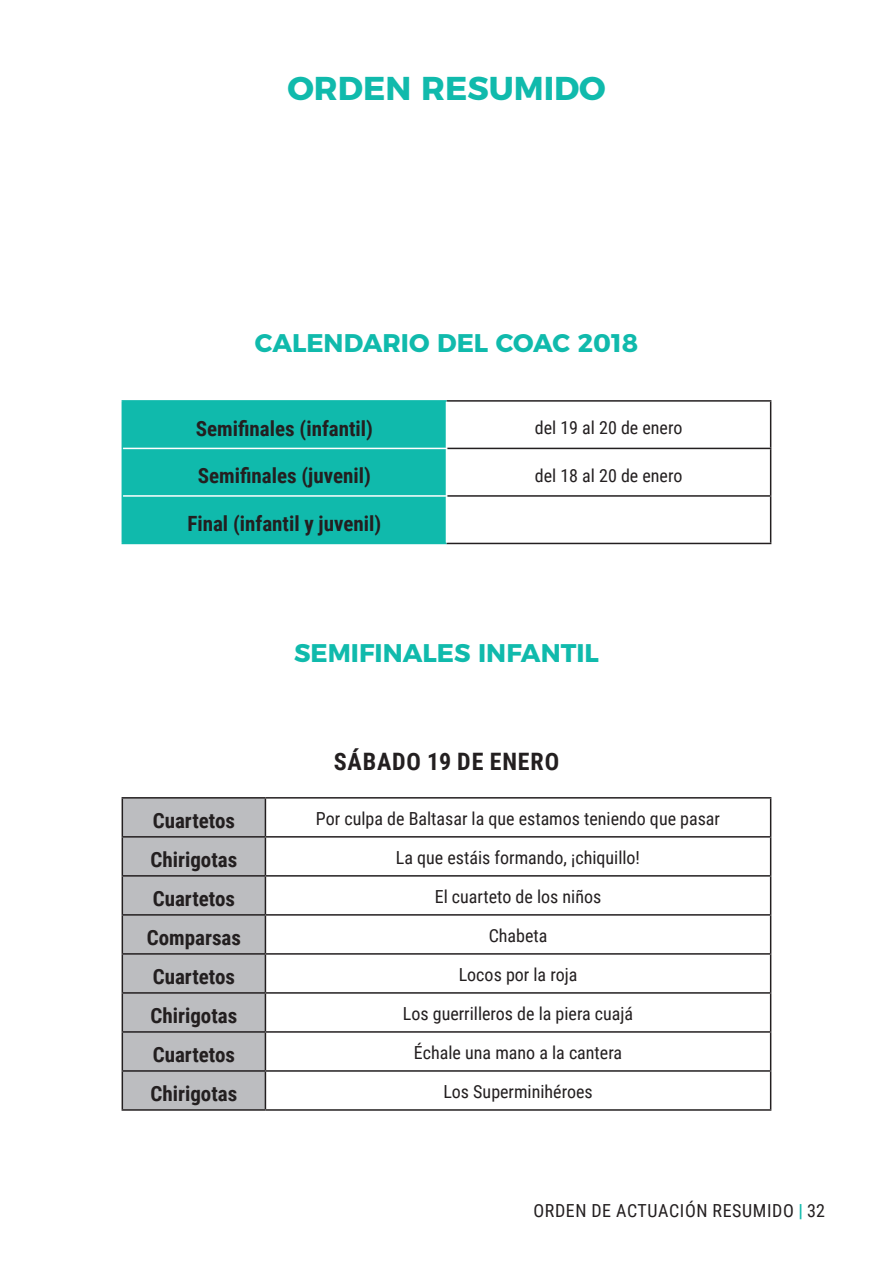
<style>
.page{position:relative;width:893px;height:1263px;background:#fff}
.page>*{position:absolute;margin:0;border:0;box-sizing:border-box;transform-origin:0 0}
.t1{font:700 33px "Montserrat";color:#10baac}
.t2{font:700 25.5px "Montserrat";color:#10baac}
.t3{font:700 24px "Roboto Condensed";letter-spacing:.035em;color:#231f20}
.t4{font:700 21px "Roboto Condensed";color:#231f20}
.t5{font:18px "Roboto Condensed";color:#231f20}
.t6{font:18px "Roboto Condensed";letter-spacing:.035em;color:#231f20}
.s1{font-weight:700;color:#10baac}
</style>
<div class="page">
<div style="left:123px;top:402px;width:323px;height:141px;background:#10baac"></div>
<svg style="left:447px;top:402px;width:323px;height:141px"></svg>
<hr style="left:447px;top:448px;width:324px;height:1px;background:#231f20">
<hr style="left:447px;top:495px;width:324px;height:2px;background:#231f20">
<hr style="left:446px;top:400px;width:325px;height:2px;background:#231f20">
<hr style="left:770px;top:402px;width:1px;height:46px;background:#231f20">
<hr style="left:770px;top:449px;width:1px;height:46px;background:#231f20">
<hr style="left:770px;top:497px;width:1px;height:46px;background:#231f20">
<hr style="left:446px;top:543px;width:325px;height:1px;background:#231f20">
<hr style="left:122px;top:402px;width:1px;height:46px;background:#10baac">
<hr style="left:122px;top:448px;width:1px;height:48px;background:#10baac">
<hr style="left:122px;top:496px;width:1px;height:47px;background:#10baac">
<hr style="left:123px;top:448px;width:324px;height:1px;background:#fff">
<hr style="left:123px;top:495px;width:324px;height:2px;background:#fff">
<hr style="left:122px;top:400px;width:324px;height:2px;background:#10baac">
<hr style="left:122px;top:543px;width:324px;height:1px;background:#10baac">
<div style="left:123px;top:798px;width:142px;height:311px;background:#bcbdc0"></div>
<svg style="left:266px;top:798px;width:504px;height:311px"></svg>
<hr style="left:265px;top:798px;width:1px;height:38px;background:#231f20">
<hr style="left:265px;top:837px;width:1px;height:38px;background:#231f20">
<hr style="left:265px;top:877px;width:1px;height:37px;background:#231f20">
<hr style="left:265px;top:916px;width:1px;height:37px;background:#231f20">
<hr style="left:265px;top:955px;width:1px;height:37px;background:#231f20">
<hr style="left:265px;top:994px;width:1px;height:37px;background:#231f20">
<hr style="left:265px;top:1033px;width:1px;height:37px;background:#231f20">
<hr style="left:265px;top:1072px;width:1px;height:37px;background:#231f20">
<hr style="left:122px;top:797px;width:143px;height:1px;background:#231f20">
<hr style="left:122px;top:798px;width:1px;height:38px;background:#231f20">
<hr style="left:265px;top:797px;width:506px;height:1px;background:#231f20">
<hr style="left:770px;top:798px;width:1px;height:38px;background:#231f20">
<hr style="left:122px;top:836px;width:143px;height:1px;background:#231f20">
<hr style="left:122px;top:837px;width:1px;height:38px;background:#231f20">
<hr style="left:265px;top:836px;width:506px;height:1px;background:#231f20">
<hr style="left:770px;top:837px;width:1px;height:38px;background:#231f20">
<hr style="left:122px;top:875px;width:143px;height:2px;background:#231f20">
<hr style="left:122px;top:877px;width:1px;height:37px;background:#231f20">
<hr style="left:265px;top:875px;width:506px;height:2px;background:#231f20">
<hr style="left:770px;top:877px;width:1px;height:37px;background:#231f20">
<hr style="left:122px;top:914px;width:143px;height:2px;background:#231f20">
<hr style="left:122px;top:916px;width:1px;height:37px;background:#231f20">
<hr style="left:265px;top:914px;width:506px;height:2px;background:#231f20">
<hr style="left:770px;top:916px;width:1px;height:37px;background:#231f20">
<hr style="left:122px;top:953px;width:143px;height:2px;background:#231f20">
<hr style="left:122px;top:955px;width:1px;height:37px;background:#231f20">
<hr style="left:265px;top:953px;width:506px;height:2px;background:#231f20">
<hr style="left:770px;top:955px;width:1px;height:37px;background:#231f20">
<hr style="left:122px;top:992px;width:143px;height:2px;background:#231f20">
<hr style="left:122px;top:994px;width:1px;height:37px;background:#231f20">
<hr style="left:265px;top:992px;width:506px;height:2px;background:#231f20">
<hr style="left:770px;top:994px;width:1px;height:37px;background:#231f20">
<hr style="left:122px;top:1031px;width:143px;height:2px;background:#231f20">
<hr style="left:122px;top:1033px;width:1px;height:37px;background:#231f20">
<hr style="left:265px;top:1031px;width:506px;height:2px;background:#231f20">
<hr style="left:770px;top:1033px;width:1px;height:37px;background:#231f20">
<hr style="left:122px;top:1070px;width:143px;height:2px;background:#231f20">
<hr style="left:122px;top:1072px;width:1px;height:37px;background:#231f20">
<hr style="left:265px;top:1070px;width:506px;height:2px;background:#231f20">
<hr style="left:770px;top:1072px;width:1px;height:37px;background:#231f20">
<hr style="left:122px;top:1109px;width:143px;height:2px;background:#231f20">
<hr style="left:265px;top:1109px;width:506px;height:2px;background:#231f20">
<h1 class="t1" style="left:287px;top:61px;width:320px">ORDEN RESUMIDO</h1>
<h2 class="t2" style="left:255px;top:322px;width:385px">CALENDARIO DEL COAC 2018</h2>
<p class="t4" style="left:196px;top:413px;width:179px">Semifinales (infantil)</p>
<p class="t5" style="left:535px;top:415px;width:149px">del 19 al 20 de enero</p>
<p class="t4" style="left:198px;top:461px;width:175px">Semifinales (juvenil)</p>
<p class="t5" style="left:535px;top:463px;width:149px">del 18 al 20 de enero</p>
<p class="t4" style="left:187px;top:508px;width:195px">Final (infantil y juvenil)</p>
<h2 class="t2" style="left:294px;top:632px;width:306px">SEMIFINALES INFANTIL</h2>
<h3 class="t3" style="left:334px;top:744px;width:227px">SÁBADO 19 DE ENERO</h3>
<p class="t4" style="left:153px;top:806px;width:84px">Cuartetos</p>
<p class="t5" style="left:316px;top:806px;width:406px">Por culpa de Baltasar la que estamos teniendo que pasar</p>
<p class="t4" style="left:150px;top:845px;width:88px">Chirigotas</p>
<p class="t5" style="left:396px;top:845px;width:246px">La que estáis formando, ¡chiquillo!</p>
<p class="t4" style="left:153px;top:884px;width:84px">Cuartetos</p>
<p class="t5" style="left:435px;top:884px;width:168px">El cuarteto de los niños</p>
<p class="t4" style="left:147px;top:923px;width:96px">Comparsas</p>
<p class="t5" style="left:489px;top:923px;width:60px">Chabeta</p>
<p class="t4" style="left:153px;top:962px;width:84px">Cuartetos</p>
<p class="t5" style="left:459px;top:962px;width:120px">Locos por la roja</p>
<p class="t4" style="left:150px;top:1001px;width:88px">Chirigotas</p>
<p class="t5" style="left:403px;top:1001px;width:232px">Los guerrilleros de la piera cuajá</p>
<p class="t4" style="left:153px;top:1040px;width:84px">Cuartetos</p>
<p class="t5" style="left:414px;top:1040px;width:210px">Échale una mano a la cantera</p>
<p class="t4" style="left:150px;top:1079px;width:88px">Chirigotas</p>
<p class="t5" style="left:443px;top:1079px;width:151px">Los Superminihéroes</p>
<p class="t6" style="left:533px;top:1198px;width:211px">Orden de actuación resum</p>
<p class="t5" style="left:767px;top:1198px;width:59px">ido <span class="s1">|</span> 32</p>
</div>
